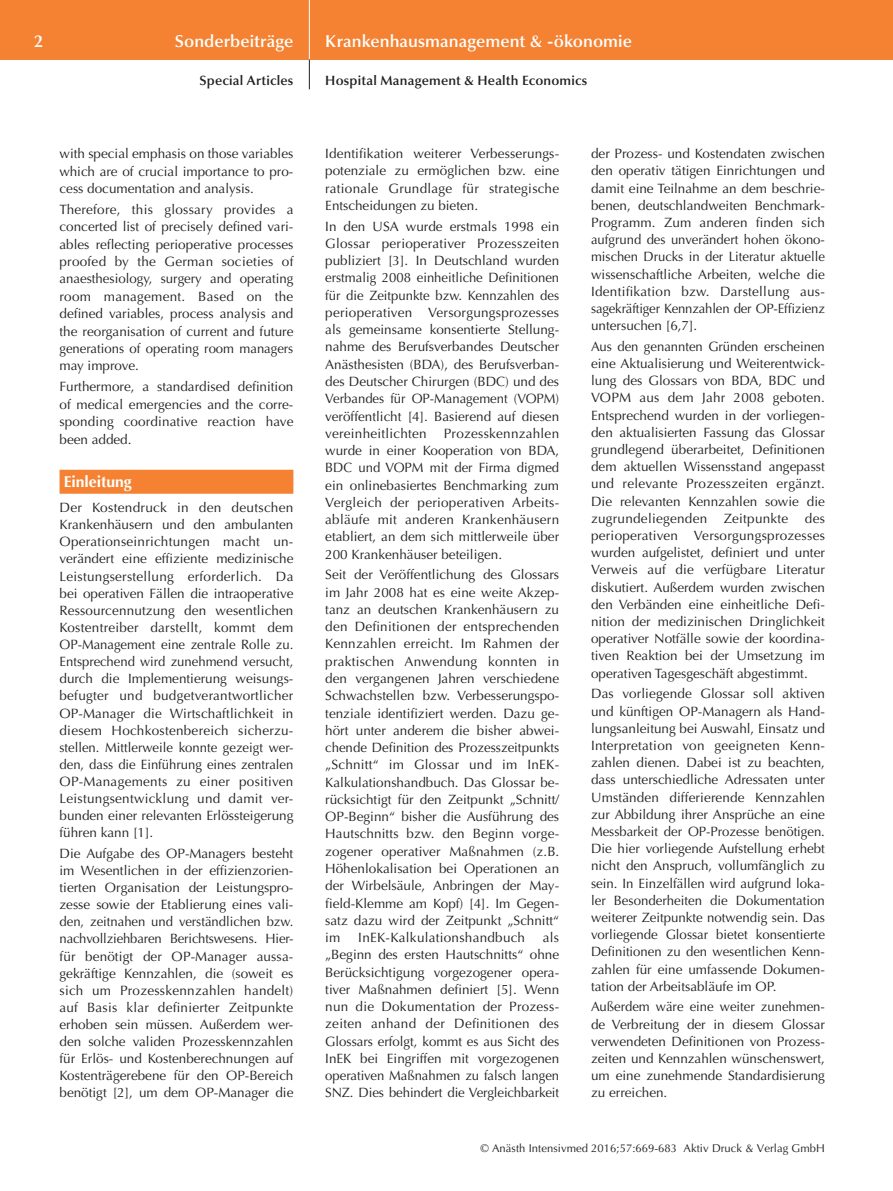
<style>
.page{position:relative;width:893px;height:1191px;background:#fff}
.page>*{position:absolute;margin:0;border:0;box-sizing:border-box;transform-origin:0 0}
.t1{font:600 17.25px "Optima";color:#fff}
.t2{font:700 15.75px "Optima";letter-spacing:-.005em;color:#fff}
.t3{font:13.5px/17.2px "Optima";color:#231f20;text-align:justify}
.t4{font:600 13.5px "Optima";letter-spacing:.015em;color:#231f20}
.t5{font:13.5px "Optima";letter-spacing:.02em;color:#231f20}
.t6{font:11.25px "Optima";letter-spacing:.005em;color:#231f20}
</style>
<div class="page">
<div style="left:0;top:0;width:893px;height:60px;background:#f48232"></div>
<hr style="left:309px;top:0;width:1px;height:60px;background:#fff">
<svg style="left:309px;top:60px;width:1px;height:29px"></svg>
<div style="left:60px;top:470px;width:233px;height:24px;background:#f48232"></div>
<p class="t1" style="left:34px;top:31px;width:10px">2</p>
<p class="t1" style="left:175px;top:31px;width:120px">Sonderbeiträge</p>
<p class="t1" style="left:325px;top:31px;width:308px">Krankenhausmanagement &amp; -ökonomie</p>
<p class="t4" style="left:199px;top:73px;width:95px">Special Articles</p>
<p class="t4" style="left:325px;top:73px;width:264px">Hospital Management &amp; Health Economics</p>
<p class="t3" style="left:60px;top:145px;width:235px">with special emphasis on those variables which are of crucial importance to pro&shy;cess documentation and analysis.</p>
<p class="t3" style="left:60px;top:201px;width:235px">Therefore, this glossary provides a concerted list of precisely defined vari&shy;ables reflecting perioperative processes proofed by the German societies of anaesthesiology, surgery and operating room management. Based on the defined variables, process analysis and the reorganisation of current and future generations of operating room managers may improve.</p>
<p class="t3" style="left:60px;top:378px;width:235px">Furthermore, a standardised definition of medical emergencies and the corre&shy;sponding coordinative reaction have been added.</p>
<p class="t2" style="left:64px;top:472px;width:70px">Einleitung</p>
<p class="t3" style="left:60px;top:499px;width:235px">Der Kostendruck in den deutschen Krankenhäusern und den ambulanten Operationseinrichtungen macht un&shy;verändert eine effiziente medizinische Leistungserstellung erforderlich. Da bei operativen Fällen die intraoperative Ressourcennutzung den wesentlichen Kostentreiber darstellt, kommt dem OP-Management eine zentrale Rolle zu.<br>Entsprechend wird zunehmend versucht, durch die Implementierung weisungs&shy;befugter und budgetverantwortlicher OP-Manager die Wirtschaftlichkeit in diesem Hochkostenbereich sicherzu&shy;stellen. Mittlerweile konnte gezeigt wer&shy;den, dass die Einführung eines zentralen OP-Managements zu einer positiven Leistungsentwicklung und damit ver&shy;bunden einer relevanten Erlössteigerung führen kann [1].</p>
<p class="t3" style="left:60px;top:845px;width:235px">Die Aufgabe des OP-Managers besteht im Wesentlichen in der effizienzorien&shy;tierten Organisation der Leistungspro&shy;zesse sowie der Etablierung eines vali&shy;den, zeitnahen und verständlichen bzw. nachvollziehbaren Berichtswesens. Hier&shy;für benötigt der OP-Manager aussa&shy;gekräftige Kennzahlen, die (soweit es sich um Prozesskennzahlen handelt) auf Basis klar definierter Zeitpunkte erhoben sein müssen. Außerdem wer&shy;den solche validen Prozesskennzahlen für Erlös- und Kostenberechnungen auf Kostenträgerebene für den OP-Bereich benötigt [2], um dem OP-Manager die</p>
<p class="t3" style="left:325px;top:145px;width:235px">Identifikation weiterer Verbesserungs&shy;potenziale zu ermöglichen bzw. eine rationale Grundlage für strategische Entscheidungen zu bieten.</p>
<p class="t3" style="left:325px;top:218px;width:235px">In den USA wurde erstmals 1998 ein Glossar perioperativer Prozesszeiten publiziert [3]. In Deutschland wurden erstmalig 2008 einheitliche Definitionen für die Zeitpunkte bzw. Kennzahlen des perioperativen Versorgungsprozesses als gemeinsame konsentierte Stellung&shy;nahme des Berufsverbandes Deutscher Anästhesisten (BDA), des Berufsverban&shy;des Deutscher Chirurgen (BDC) und des Verbandes für OP-Management (VOPM) veröffentlicht [4]. Basierend auf diesen vereinheitlichten</p>
<p class="t3" style="left:325px;top:425px;width:235px;text-indent:119px">Prozesskennzahlen wurde in einer Kooperation von BDA, BDC und VOPM mit der Firma digmed ein onlinebasiertes Benchmarking zum Vergleich der perioperativen Arbeits&shy;abläufe mit anderen Krankenhäusern etabliert, an dem sich mittlerweile über 200 Krankenhäuser beteiligen.</p>
<p class="t3" style="left:325px;top:566px;width:235px">Seit der Veröffentlichung des Glossars im Jahr 2008 hat es eine weite Akzep&shy;tanz an deutschen Krankenhäusern zu den Definitionen der entsprechenden Kennzahlen erreicht. Im Rahmen der praktischen Anwendung konnten in den vergangenen Jahren verschiedene Schwachstellen bzw. Verbesserungspo&shy;tenziale identifiziert werden. Dazu ge&shy;hört unter anderem die bisher abwei&shy;chende Definition des Prozesszeitpunkts „Schnitt“ im Glossar und im InEK-Kalkulationshandbuch. Das Glossar be&shy;rücksichtigt für den Zeitpunkt „Schnitt/ OP-Beginn“ bisher die Ausführung des Hautschnitts bzw. den Beginn vorge&shy;zogener operativer Maßnahmen (z.B.<br>Höhenlokalisation bei Operationen an der Wirbelsäule, Anbringen der May&shy;field-Klemme am Kopf) [4]. Im Gegen&shy;satz dazu wird der Zeitpunkt „Schnitt“ im</p>
<p class="t3" style="left:325px;top:929px;width:235px;text-indent:218px">als „Beginn des ersten Hautschnitts“ ohne Berücksichtigung vorgezogener opera&shy;tiver Maßnahmen definiert [5]. Wenn nun die Dokumentation der Prozess&shy;zeiten anhand der Definitionen des Glossars erfolgt, kommt es aus Sicht des InEK bei Eingriffen mit vorgezogenen operativen Maßnahmen zu falsch langen SNZ. Dies behindert die Vergleichbarkeit</p>
<p class="t5" style="left:358px;top:929px;width:168px">InEK-Kalkulationshandbuch</p>
<p class="t3" style="left:591px;top:145px;width:235px">der Prozess- und Kostendaten zwischen den operativ tätigen Einrichtungen und damit eine Teilnahme an dem beschrie&shy;benen, deutschlandweiten Benchmark-Programm. Zum anderen finden sich aufgrund des unverändert hohen ökono&shy;mischen Drucks in der Literatur aktuelle wissenschaftliche Arbeiten, welche die Identifikation bzw. Darstellung aus&shy;sagekräftiger Kennzahlen der OP-Effizienz untersuchen [6,7].</p>
<p class="t3" style="left:591px;top:338px;width:235px">Aus den genannten Gründen erscheinen eine Aktualisierung und Weiterentwick&shy;lung des Glossars von BDA, BDC und VOPM aus dem Jahr 2008 geboten.<br>Entsprechend wurden in der vorliegen&shy;den aktualisierten Fassung das Glossar grundlegend überarbeitet, Definitionen dem aktuellen Wissensstand angepasst und relevante Prozesszeiten ergänzt.<br>Die relevanten Kennzahlen sowie die zugrundeliegenden Zeitpunkte des perioperativen Versorgungsprozesses wurden aufgelistet, definiert und unter Verweis auf die verfügbare Literatur diskutiert. Außerdem wurden zwischen den Verbänden eine einheitliche Defi&shy;nition der medizinischen Dringlichkeit operativer Notfälle sowie der koordina&shy;tiven Reaktion bei der Umsetzung im operativen Tagesgeschäft abgestimmt.</p>
<p class="t3" style="left:591px;top:685px;width:235px">Das vorliegende Glossar soll aktiven und künftigen OP-Managern als Hand&shy;lungsanleitung bei Auswahl, Einsatz und Interpretation von geeigneten Kenn&shy;zahlen dienen. Dabei ist zu beachten, dass unterschiedliche Adressaten unter Umständen differierende Kennzahlen zur Abbildung ihrer Ansprüche an eine Messbarkeit der OP-Prozesse benötigen.<br>Die hier vorliegende Aufstellung erhebt nicht den Anspruch, vollumfänglich zu sein. In Einzelfällen wird aufgrund loka&shy;ler Besonderheiten die Dokumentation weiterer Zeitpunkte notwendig sein. Das vorliegende Glossar bietet konsentierte Definitionen zu den wesentlichen Kenn&shy;zahlen für eine umfassende Dokumen&shy;tation der Arbeitsabläufe im OP.</p>
<p class="t3" style="left:591px;top:998px;width:235px">Außerdem wäre eine weiter zunehmen&shy;de Verbreitung der in diesem Glossar verwendeten Definitionen von Prozess&shy;zeiten und Kennzahlen wünschenswert, um eine zunehmende Standardisierung zu erreichen.</p>
<p class="t6" style="left:480px;top:1142px;width:346px">© Anästh Intensivmed 2016;57:669-683 Aktiv Druck &amp; Verlag GmbH</p>
</div>
